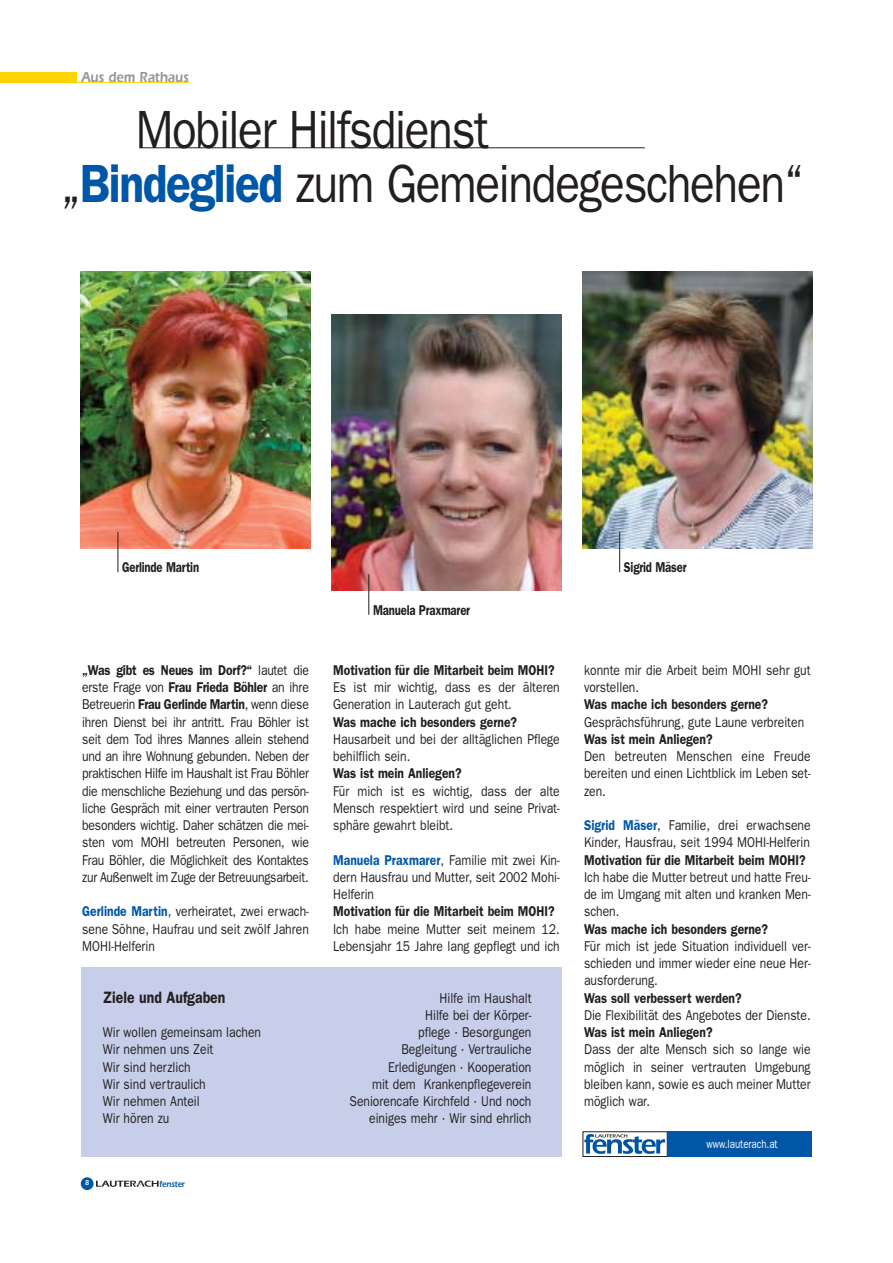
<style>
.page{position:relative;width:893px;height:1263px;background:#fff}
.page>*{position:absolute;margin:0;border:0;box-sizing:border-box;transform-origin:0 0}
.t1{font:54px/54px "Franklin Gothic";letter-spacing:-.03em;color:#231f20;scale:.85 1}
.t2{font:600 16.5px "Franklin Gothic";color:#231f20;scale:.85 1}
.t3{font:600 15px "Itc Eras";color:#939598;scale:.85 1}
.t4{font:14.25px/17.2px "Franklin Gothic";color:#231f20;text-align:justify;scale:.85 1}
.t5{font:600 14.25px "Franklin Gothic";color:#231f20;scale:.85 1}
.t6{font:600 14.25px "Franklin Gothic";letter-spacing:-.02em;color:#231f20;scale:.8 1}
.t7{font:12px "Franklin Gothic";color:#fff;scale:.8 1}
.t8{font:600 9px "Itc Eras";color:#0057a8;scale:.85 1}
.t9{font:600 7.5px "Itc Eras";color:#fff;scale:.85 1}
.s1{font-weight:600;color:#0057a8}
.s2{font-weight:600}
</style>
<div class="page">
<div style="left:81px;top:967px;width:480px;height:190px;background:#c7cee9"></div>
<img style="left:81px;top:272px;width:229px;height:276px">
<img style="left:332px;top:314px;width:229px;height:277px">
<img style="left:583px;top:272px;width:229px;height:276px">
<hr style="left:139px;top:148px;width:506px;height:1px;background:#231f20">
<div style="left:583px;top:1131px;width:85px;height:26px;border:1px solid #231f20"></div>
<svg style="left:584px;top:1134px;width:81px;height:20px"></svg>
<div style="left:668px;top:1131px;width:144px;height:26px;background:#0057a8"></div>
<div style="left:81px;top:1177px;width:13px;height:13px;background:#0057a8;border-radius:50%"></div>
<svg style="left:96px;top:1180px;width:63px;height:7px"></svg>
<div style="left:0;top:72px;width:77px;height:11px;background:#ffd400"></div>
<hr style="left:75px;top:82px;width:114px;height:1px;background:#ffd400">
<hr style="left:118px;top:532px;width:1px;height:40px;background:#231f20">
<hr style="left:369px;top:574px;width:1px;height:41px;background:#231f20">
<hr style="left:619px;top:532px;width:1px;height:40px;background:#231f20">
<p class="t3" style="left:82px;top:72px;width:128px">Aus dem Rathaus</p>
<h1 class="t1" style="left:60px;top:107px;width:878px;text-indent:76px">Mobiler Hilfsdienst<br>„<span class="s1">Bindeglied</span> zum Gemeindegeschehen“</h1>
<p class="t6" style="left:122px;top:562px;width:98px">Gerlinde Martin</p>
<p class="t4" style="left:82px;top:663px;width:268px"><span class="s2">„Was gibt es Neues im Dorf?“</span> lautet die erste Frage von <span class="s2">Frau Frieda Böhler</span> an ihre Betreuerin <span class="s2">Frau Gerlinde Martin</span>, wenn diese ihren Dienst bei ihr antritt. Frau Böhler ist seit dem Tod ihres Mannes allein stehend und an ihre Wohnung gebunden. Neben der praktischen Hilfe im Haushalt ist Frau Böhler die menschliche Beziehung und das persön&shy;liche Gespräch mit einer vertrauten Person besonders wichtig. Daher schätzen die mei&shy;sten vom MOHI betreuten Personen, wie Frau Böhler, die Möglichkeit des Kontaktes zur Außenwelt im Zuge der Betreuungsarbeit.</p>
<p class="t4" style="left:82px;top:904px;width:268px"><span class="s1">Gerlinde Martin</span>, verheiratet, zwei erwach&shy;sene Söhne, Haufrau und seit zwölf Jahren MOHI-Helferin</p>
<p class="t2" style="left:103px;top:991px;width:146px">Ziele und Aufgaben</p>
<p class="t4" style="left:103px;top:1025px;width:188px;text-align:left">Wir wollen gemeinsam lachen<br>Wir nehmen uns Zeit<br>Wir sind herzlich<br>Wir sind vertraulich<br>Wir nehmen Anteil<br>Wir hören zu</p>
<p class="t9" style="left:85px;top:1180px;width:6px">8</p>
<p class="t8" style="left:160px;top:1181px;width:31px">fenster</p>
<p class="t6" style="left:373px;top:605px;width:123px">Manuela Praxmarer</p>
<p class="t5" style="left:333px;top:665px;width:262px">Motivation für die Mitarbeit beim MOHI?</p>
<p class="t4" style="left:333px;top:680px;width:268px">Es ist mir wichtig, dass es der älteren<br>Generation in Lauterach gut geht.</p>
<p class="t5" style="left:333px;top:717px;width:218px">Was mache ich besonders gerne?</p>
<p class="t4" style="left:333px;top:732px;width:268px">Hausarbeit und bei der alltäglichen Pflege behilflich sein.</p>
<p class="t5" style="left:333px;top:768px;width:153px">Was ist mein Anliegen?</p>
<p class="t4" style="left:333px;top:783px;width:268px">Für mich ist es wichtig, dass der alte Mensch respektiert wird und seine Privat&shy;sphäre gewahrt bleibt.</p>
<p class="t4" style="left:333px;top:852px;width:268px"><span class="s1">Manuela Praxmarer</span>, Familie mit zwei Kin&shy;dern Hausfrau und Mutter, seit 2002 Mohi-Helferin</p>
<p class="t5" style="left:333px;top:906px;width:262px">Motivation für die Mitarbeit beim MOHI?</p>
<p class="t4" style="left:333px;top:921px;width:268px">Ich habe meine Mutter seit meinem 12.<br>Lebensjahr 15 Jahre lang gepflegt und ich</p>
<p class="t4" style="left:349px;top:990px;width:216px;text-align:right">Hilfe im Haushalt<br>Hilfe bei der Körper-<br>pflege · Besorgungen<br>Begleitung · Vertrauliche<br>Erledigungen · Kooperation<br>mit dem Krankenpflegeverein<br>Seniorencafe Kirchfeld · Und noch einiges mehr · Wir sind ehrlich</p>
<p class="t6" style="left:624px;top:562px;width:80px">Sigrid Mäser</p>
<p class="t4" style="left:584px;top:663px;width:268px">konnte mir die Arbeit beim MOHI sehr gut vorstellen.</p>
<p class="t5" style="left:584px;top:699px;width:218px">Was mache ich besonders gerne?</p>
<p class="t4" style="left:584px;top:714px;width:260px">Gesprächsführung, gute Laune verbreiten</p>
<p class="t5" style="left:584px;top:734px;width:153px">Was ist mein Anliegen?</p>
<p class="t4" style="left:584px;top:749px;width:268px">Den betreuten Menschen eine Freude bereiten und einen Lichtblick im Leben set&shy;zen.</p>
<p class="t4" style="left:584px;top:818px;width:268px"><span class="s1">Sigrid Mäser</span>, Familie, drei erwachsene<br>Kinder, Hausfrau, seit 1994 MOHI-Helferin</p>
<p class="t5" style="left:584px;top:855px;width:262px">Motivation für die Mitarbeit beim MOHI?</p>
<p class="t4" style="left:584px;top:870px;width:268px">Ich habe die Mutter betreut und hatte Freu&shy;de im Umgang mit alten und kranken Men&shy;schen.</p>
<p class="t5" style="left:584px;top:924px;width:218px">Was mache ich besonders gerne?</p>
<p class="t4" style="left:584px;top:939px;width:268px">Für mich ist jede Situation individuell ver&shy;schieden und immer wieder eine neue Her&shy;ausforderung.</p>
<p class="t5" style="left:584px;top:993px;width:187px">Was soll verbessert werden?</p>
<p class="t4" style="left:584px;top:1008px;width:268px">Die Flexibilität des Angebotes der Dienste.</p>
<p class="t5" style="left:584px;top:1027px;width:153px">Was ist mein Anliegen?</p>
<p class="t4" style="left:584px;top:1042px;width:268px">Dass der alte Mensch sich so lange wie möglich in seiner vertrauten Umgebung bleiben kann, sowie es auch meiner Mutter möglich war.</p>
<p class="t7" style="left:706px;top:1140px;width:91px">www.lauterach.at</p>
</div>
